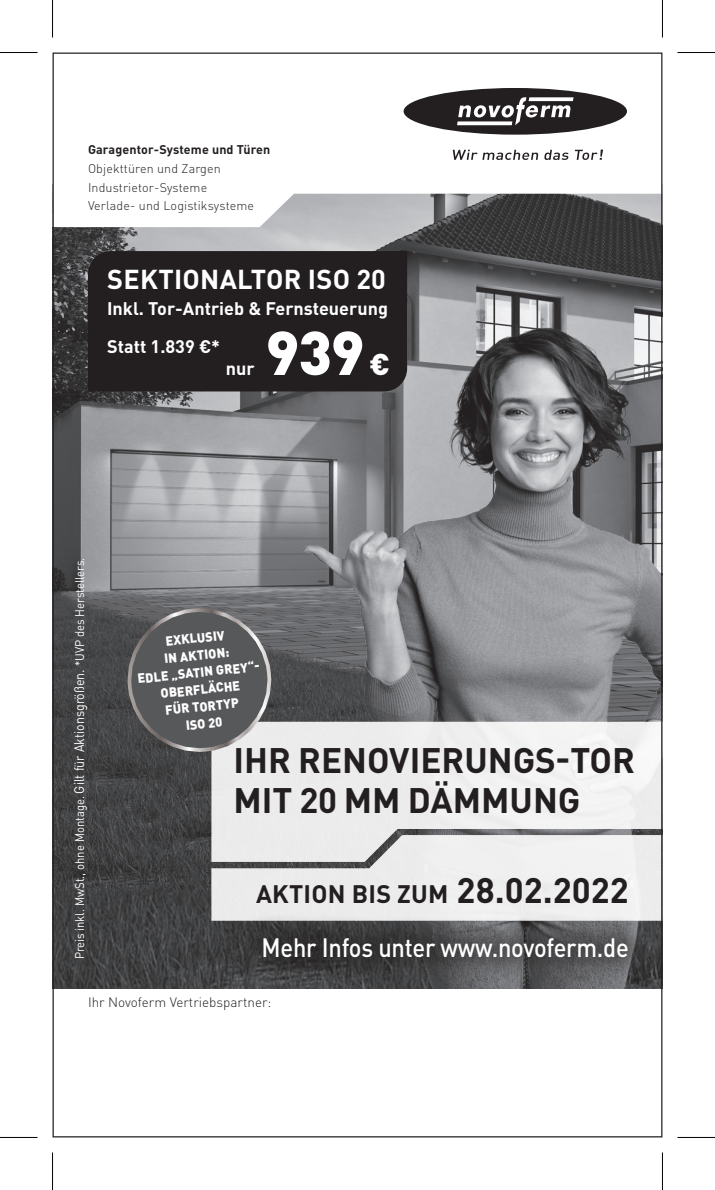
<style>
.page{position:relative;width:715px;height:1190px;background:#fff}
.page>*{position:absolute;margin:0;border:0;box-sizing:border-box;transform-origin:0 0}
.t1{font:900 60.75px "DIN Pro";color:#fff}
.t2{font:700 35px/40px "DIN Pro";color:#231f20}
.t3{font:700 27px "DIN Pro";letter-spacing:.01em;color:#fff}
.t4{font:500 26.25px "DIN Pro";letter-spacing:-.01em;color:#fff;scale:.9 1}
.t5{font:700 25px "DIN Pro";letter-spacing:.01em;color:#231f20}
.t6{font:700 18px "DIN Pro";color:#fff}
.t7{font:300 13.5px "DIN";color:#231f20}
.t8{font:900 13.25px/17.2px "DIN Pro";color:#fff;text-align:center;scale:.95 1}
.t9{font:12.5px "DIN Pro";color:#fff;scale:.9 1}
.t10{font:300 12.5px/18.5px "DIN Pro";letter-spacing:.01em;color:#231f20}
.t11{font:700 12.5px "DIN Pro";letter-spacing:.01em;color:#231f20}
.s1{font-size:29.75px}
.s2{font-size:13.75px}
.s3{font-size:35px}
</style>
<div class="page">
<img style="left:54px;top:227px;width:606px;height:761px">
<img style="left:294px;top:320px;width:366px;height:668px">
<svg style="left:211px;top:721px;width:449px;height:114px;fill:#ededed"></svg>
<div style="left:211px;top:835px;width:449px;height:85px;background:#ececed"></div>
<svg style="left:260px;top:88px;width:400px;height:139px"></svg>
<div style="left:403px;top:88px;width:224px;height:47px;background:#231f20;border-radius:50%"></div>
<svg style="left:458px;top:97px;width:115px;height:28px"></svg>
<svg style="left:452px;top:150px;width:151px;height:10px"></svg>
<div style="left:237px;top:911px;width:417px;height:72px;background:#231f20;opacity:.5"></div>
<div style="left:88px;top:251px;width:319px;height:140px;background:#231f20"></div>
<svg style="left:126px;top:606px;width:147px;height:147px;background:#646566"></svg>
<hr style="left:0;top:52px;width:38px;height:1px;background:#000">
<hr style="left:677px;top:52px;width:37px;height:1px;background:#000">
<hr style="left:0;top:1136px;width:38px;height:1px;background:#000">
<hr style="left:677px;top:1136px;width:37px;height:1px;background:#000">
<hr style="left:52px;top:0;width:1px;height:38px;background:#000">
<hr style="left:52px;top:1152px;width:1px;height:37px;background:#000">
<hr style="left:662px;top:0;width:1px;height:38px;background:#000">
<hr style="left:662px;top:1152px;width:1px;height:37px;background:#000">
<p class="t11" style="left:88px;top:141px;width:184px">Garagentor-Systeme und Türen</p>
<p class="t10" style="left:88px;top:159px;width:168px">Objekttüren und Zargen<br>Industrietor-Systeme<br>Verlade- und Logistiksysteme</p>
<h3 class="t3" style="left:107px;top:261px;width:280px">SEKTIONALTOR ISO 20</h3>
<h3 class="t6" style="left:107px;top:296px;width:282px">Inkl. Tor-Antrieb &amp; Fernsteuerung</h3>
<h3 class="t6" style="left:107px;top:334px;width:114px">Statt 1.839 €*</h3>
<h3 class="t6" style="left:226px;top:356px;width:30px">nur</h3>
<h1 class="t1" style="left:265px;top:311px;width:126px">939 <span class="s1">€</span></h1>
<p class="t9" style="left:71px;top:959px;width:448px;rotate:-90deg">Preis inkl. MwSt., ohne Montage. <span class="s2">Gilt für Aktionsgrößen.</span> *UVP des Herstellers.</p>
<p class="t8" style="left:133px;top:635px;width:130px;rotate:-6deg">EXKLUSIV<br>IN AKTION:<br>EDLE „SATIN GREY“-<br>OBERFLÄCHE<br>FÜR TORTYP<br>ISO 20</p>
<h2 class="t2" style="left:233px;top:738px;width:403px">IHR RENOVIERUNGS-TOR<br>MIT 20 MM DÄMMUNG</h2>
<h3 class="t5" style="left:256px;top:876px;width:374px">AKTION BIS ZUM <span class="s3">28.02.2022</span></h3>
<h3 class="t4" style="left:261px;top:929px;width:409px">Mehr Infos unter www.novoferm.de</h3>
<p class="t7" style="left:88px;top:993px;width:185px">Ihr Novoferm Vertriebspartner:</p>
</div>
